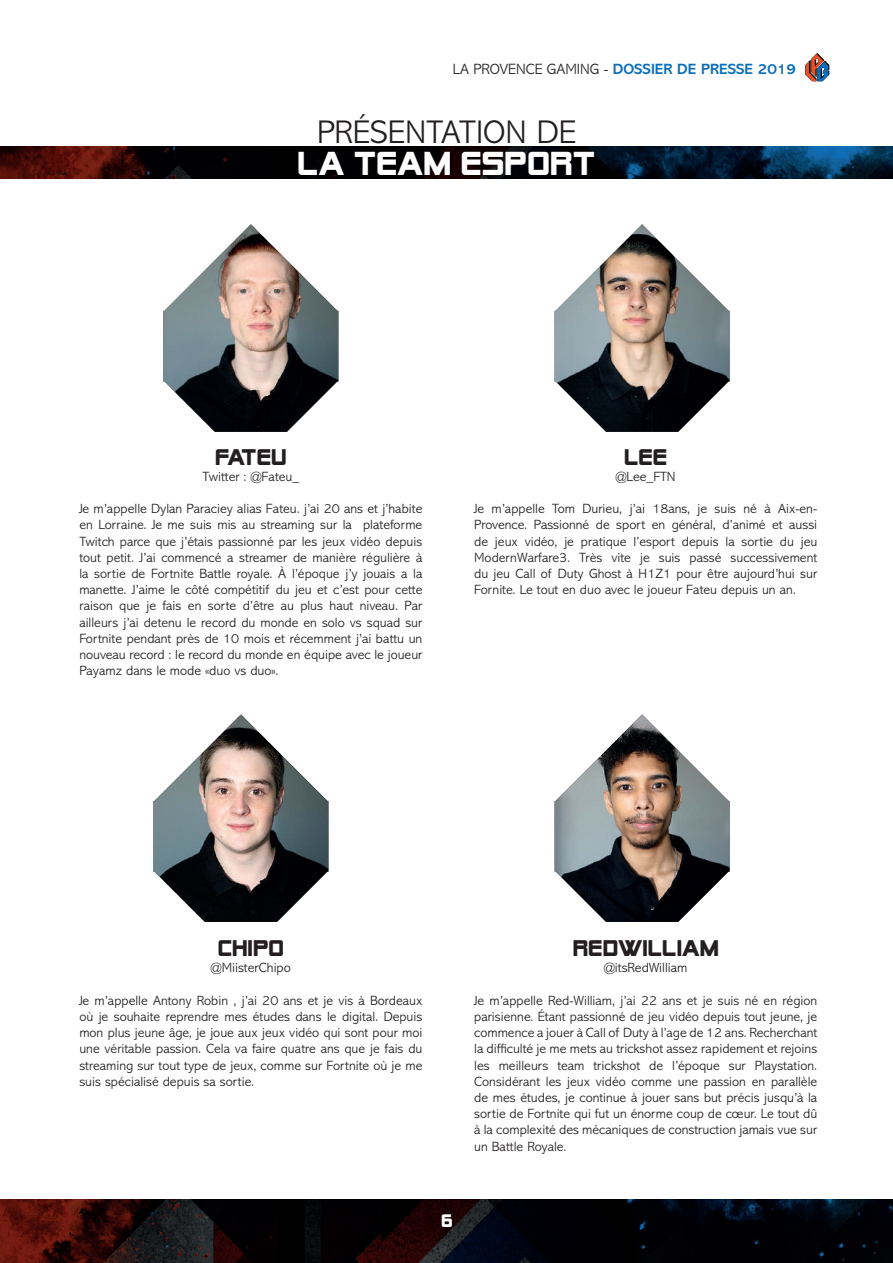
<style>
.page{position:relative;width:893px;height:1263px;background:#fff}
.page>*{position:absolute;margin:0;border:0;box-sizing:border-box;transform-origin:0 0}
.t1{font:300 33px "Abadi MT Std";color:#231f20}
.t2{font:700 33px "SF Alien Encounters Solid";letter-spacing:.03em;color:#fff}
.t3{font:700 22.5px "SF Alien Encounters Solid";letter-spacing:.03em;color:#231f20}
.t4{font:700 18px "SF Alien Encounters Solid";color:#fff}
.t5{font:700 15px "Abadi MT Std";color:#0d6fb8}
.t6{font:300 13.5px/16.2px "Abadi MT Std";color:#231f20;text-align:justify}
.s1{font-weight:300;color:#231f20}
</style>
<div class="page">
<img style="left:0;top:146px;width:893px;height:33px">
<img style="left:0;top:1199px;width:893px;height:64px">
<svg style="left:805px;top:53px;width:24px;height:28px"></svg>
<img style="left:163px;top:224px;width:175px;height:208px">
<img style="left:153px;top:714px;width:175px;height:208px">
<img style="left:555px;top:224px;width:175px;height:208px">
<img style="left:555px;top:714px;width:175px;height:208px">
<p class="t5" style="left:453px;top:61px;width:344px"><span class="s1">LA PROVENCE GAMING -</span> DOSSIER DE PRESSE 2019</p>
<h1 class="t1" style="left:317px;top:114px;width:260px">PRÉSENTATION DE</h1>
<h1 class="t2" style="left:298px;top:151px;width:299px">LA TEAM ESPORT</h1>
<h2 class="t3" style="left:215px;top:449px;width:72px">FATEU</h2>
<p class="t6" style="left:203px;top:468px;width:98px">Twitter : @Fateu_</p>
<p class="t6" style="left:79px;top:501px;width:345px">Je m’appelle Dylan Paraciey alias Fateu. j’ai 20 ans et j’habite en Lorraine. Je me suis mis au streaming sur la plateforme Twitch parce que j’étais passionné par les jeux vidéo depuis tout petit. J’ai commencé a streamer de manière régulière à la sortie de Fortnite Battle royale. À l’époque j’y jouais a la manette. J’aime le côté compétitif du jeu et c’est pour cette raison que je fais en sorte d’être au plus haut niveau. Par ailleurs j’ai detenu le record du monde en solo vs squad sur Fortnite pendant près de 10 mois et récemment j’ai battu un nouveau record : le record du monde en équipe avec le joueur Payamz dans le mode «duo vs duo».</p>
<h2 class="t3" style="left:624px;top:449px;width:44px">LEE</h2>
<p class="t6" style="left:616px;top:468px;width:61px">@Lee_FTN</p>
<p class="t6" style="left:474px;top:501px;width:345px">Je m’appelle Tom Durieu, j’ai 18ans, je suis né à Aix-en-Provence. Passionné de sport en général, d’animé et aussi de jeux vidéo, je pratique l’esport depuis la sortie du jeu ModernWarfare3. Très vite je suis passé successivement du jeu Call of Duty Ghost à H1Z1 pour être aujourd’hui sur Fornite. Le tout en duo avec le joueur Fateu depuis un an.</p>
<h2 class="t3" style="left:218px;top:940px;width:67px">CHIPO</h2>
<p class="t6" style="left:211px;top:960px;width:81px">@MiisterChipo</p>
<p class="t6" style="left:79px;top:992px;width:345px">Je m’appelle Antony Robin , j’ai 20 ans et je vis à Bordeaux où je souhaite reprendre mes études dans le digital. Depuis mon plus jeune âge, je joue aux jeux vidéo qui sont pour moi une véritable passion. Cela va faire quatre ans que je fais du streaming sur tout type de jeux, comme sur Fortnite où je me suis spécialisé depuis sa sortie.</p>
<h2 class="t3" style="left:573px;top:940px;width:147px">REDWILLIAM</h2>
<p class="t6" style="left:604px;top:960px;width:85px">@itsRedWilliam</p>
<p class="t6" style="left:474px;top:992px;width:345px">Je m’appelle Red-William, j’ai 22 ans et je suis né en région parisienne. Étant passionné de jeu vidéo depuis tout jeune, je commence a jouer à Call of Duty à l’age de 12 ans. Recherchant la difficulté je me mets au trickshot assez rapidement et rejoins les meilleurs team trickshot de l’époque sur Playstation.<br>Considérant les jeux vidéo comme une passion en parallèle de mes études, je continue à jouer sans but précis jusqu’à la sortie de Fortnite qui fut un énorme coup de cœur. Le tout dû à la complexité des mécaniques de construction jamais vue sur un Battle Royale.</p>
<h3 class="t4" style="left:441px;top:1214px;width:12px">6</h3>
</div>
